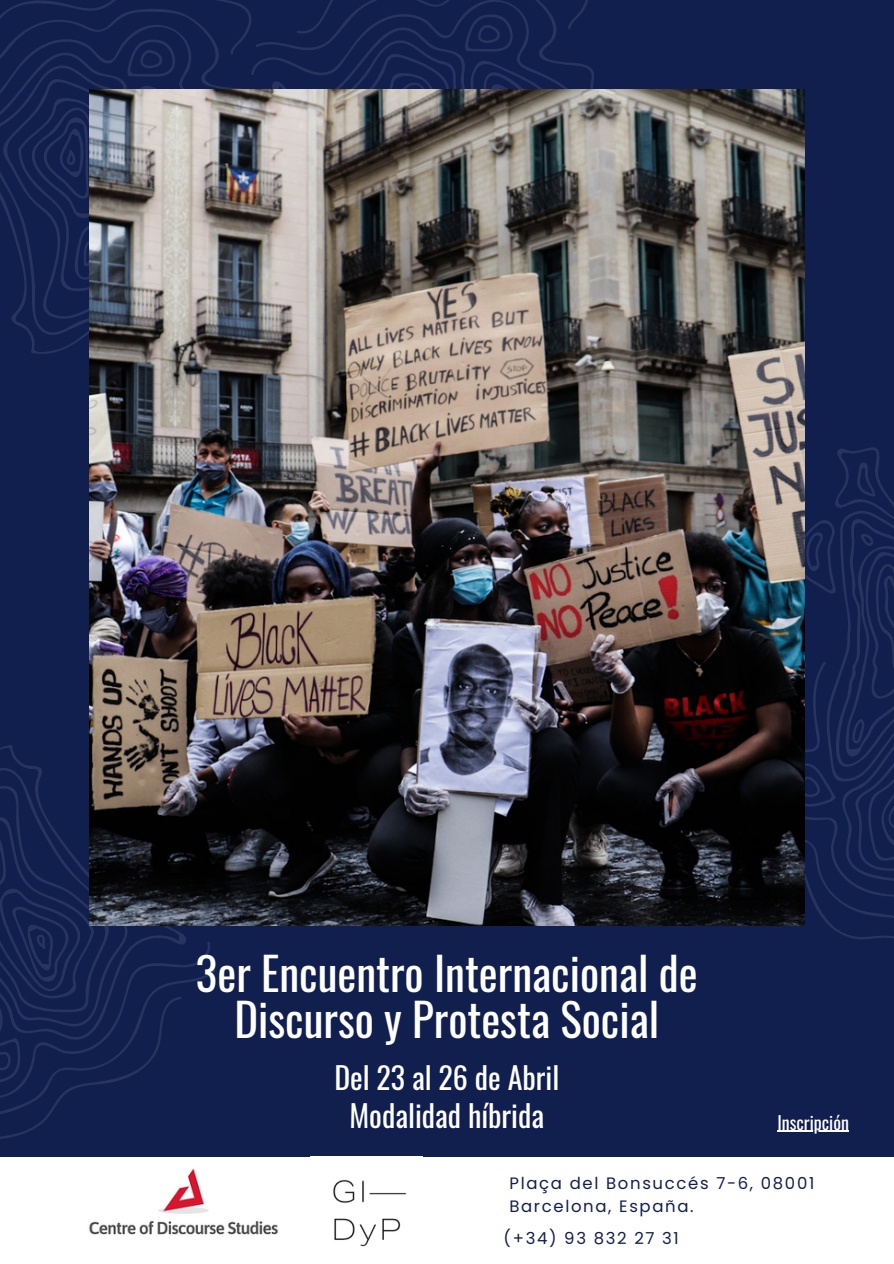
<style>
.page{position:relative;width:894px;height:1264px;background:#fff}
.page>*{position:absolute;margin:0;border:0;box-sizing:border-box;transform-origin:0 0}
.t1{font:45px/46.2px "Oswald";color:#fff;text-align:center}
.t2{font:30px/38.2px "Oswald";color:#fff;text-align:center}
.t3{font:18px "Oswald";color:#fff}
.t4{font:16.5px "Poppins";letter-spacing:.1em;color:#111f4f}
</style>
<div class="page">
<div style="left:0;top:0;width:893px;height:1263px;background:#111f4f"></div>
<svg style="left:0;top:0;width:594px;height:338px"></svg>
<svg style="left:0;top:761px;width:209px;height:378px"></svg>
<div style="left:0;top:1156px;width:893px;height:107px;background:#fff"></div>
<svg style="left:804px;top:429px;width:89px;height:231px"></svg>
<svg style="left:804px;top:660px;width:89px;height:38px"></svg>
<svg style="left:687px;top:698px;width:206px;height:241px"></svg>
<img style="left:89px;top:1168px;width:190px;height:67px">
<img style="left:333px;top:1179px;width:74px;height:68px">
<img style="left:89px;top:89px;width:715px;height:836px">
<hr style="left:777px;top:1130px;width:71px;height:1px;background:#fff">
<p class="t1" style="left:196px;top:948px;width:503px">3er Encuentro Internacional de<br>Discurso y Protesta Social</p>
<p class="t2" style="left:334px;top:1056px;width:226px">Del 23 al 26 de Abril<br>Modalidad híbrida</p>
<p class="t3" style="left:777px;top:1108px;width:73px">Inscripción</p>
<h2 class="t4" style="left:509px;top:1171px;width:306px">Plaça del Bonsuccés 7-6, 08001</h2>
<p class="t4" style="left:509px;top:1194px;width:186px">Barcelona, España.</p>
<h1 class="t4" style="left:503px;top:1226px;width:177px">(+34) 93 832 27 31</h1>
</div>
